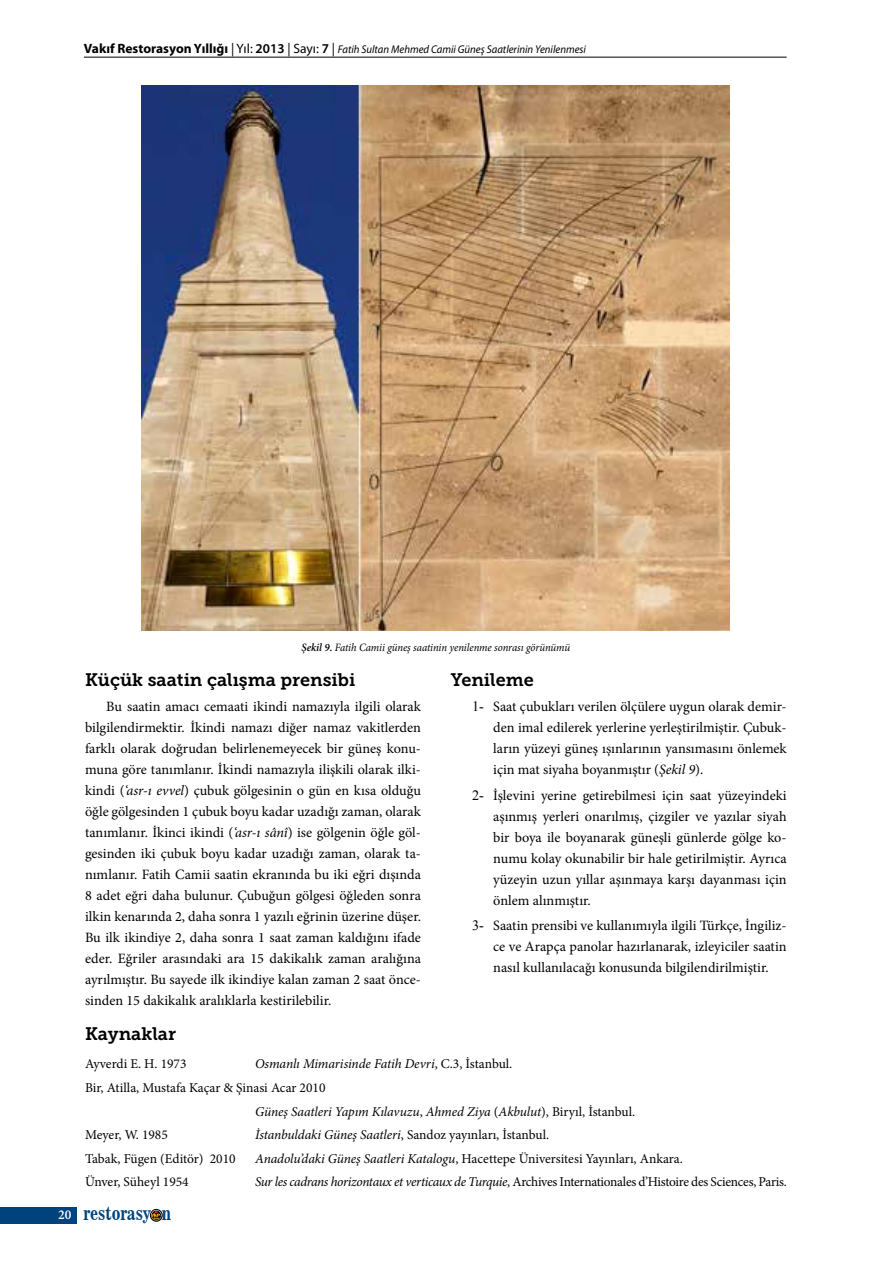
<style>
.page{position:relative;width:893px;height:1263px;background:#fff}
.page>*{position:absolute;margin:0;border:0;box-sizing:border-box;transform-origin:0 0}
.t1{font:18px "Museo Slab 700";color:#000}
.t2{font:17.7px "News 701 BT Bold A";color:#00437c;scale:.8 1}
.t3{font:14.25px/21px "Minion Pro";color:#000;text-align:justify}
.t4{font:13.5px "Minion Pro";letter-spacing:-.005em;color:#000}
.t5{font:italic 13.5px "Minion Pro";letter-spacing:-.01em;color:#000}
.t6{font:13.5px "Minion Pro";letter-spacing:-.025em;color:#000}
.t7{font:italic 11.25px "Myriad Pro";color:#000;scale:.95 1}
.t8{font:italic 11.25px "Minion Pro";letter-spacing:-.01em;color:#000;scale:.95 1}
.s1{font-weight:700;font-style:normal;font-size:13.5px}
.s2{font-style:normal;font-size:13.5px}
.s3{font-weight:600;font-style:normal;font-size:13.5px}
.s4{font-weight:600}
.s5{font-style:italic}
.s6{font-family:"Times New Roman"}
.s7{font-style:normal}
.s8{font-family:"Minion Pro";font-weight:600;font-size:13.5px;color:#fff}
</style>
<div class="page">
<div style="left:0;top:1207px;width:77px;height:16px;background:#00437c"></div>
<div style="left:150px;top:1209px;width:12px;height:12px;border:1px solid #000;border-radius:50%"></div>
<svg style="left:151px;top:1210px;width:11px;height:11px"></svg>
<hr style="left:84px;top:57px;width:703px;height:1px;background:#000">
<img style="left:142px;top:85px;width:588px;height:545px">
<p class="t7" style="left:84px;top:43px;width:530px"><span class="s1">Vakıf Restorasyon Yıllığı</span> <span class="s2">| Yıl:</span> <span class="s3">2013</span> <span class="s2">| Sayı:</span> <span class="s3">7</span> <span class="s2">|</span> Fatih Sultan Mehmed Camii Güneş Saatlerinin Yenilenmesi</p>
<p class="t8" style="left:302px;top:640px;width:284px"><span class="s4">Şekil 9.</span> Fatih Camii güneş saatinin yenilenme sonrası görünümü</p>
<p class="t1" style="left:85px;top:670px;width:272px">Küçük saatin çalışma prensibi</p>
<p class="t3" style="left:85px;top:696px;width:337px;text-indent:21px">Bu saatin amacı cemaati ikindi namazıyla ilgili olarak bilgilendirmektir. İkindi namazı diğer namaz vakitlerden farklı olarak doğrudan belirlenemeyecek bir güneş konu&shy;muna göre tanımlanır. İkindi namazıyla ilişkili olarak ilki&shy;kindi (<span class="s5">‘asr-ı evvel</span>) çubuk gölgesinin o gün en kısa olduğu öğle gölgesinden 1 çubuk boyu kadar uzadığı zaman, olarak tanımlanır. İkinci ikindi (<span class="s5">‘asr-ı sânî</span>) ise gölgenin öğle göl&shy;gesinden iki çubuk boyu kadar uzadığı zaman, olarak ta&shy;nımlanır. Fatih Camii saatin ekranında bu iki eğri dışında 8 adet eğri daha bulunur. Çubuğun gölgesi öğleden sonra ilkin kenarında 2, daha sonra 1 yazılı eğrinin üzerine düşer.<br>Bu ilk ikindiye 2, daha sonra 1 saat zaman kaldığını ifade eder. Eğriler arasındaki ara 15 dakikalık zaman aralığına ayrılmıştır. Bu sayede ilk ikindiye kalan zaman 2 saat önce&shy;sinden 15 dakikalık aralıklarla kestirilebilir.</p>
<p class="t1" style="left:451px;top:670px;width:84px">Yenileme</p>
<p class="t3" style="left:493px;top:696px;width:295px;text-indent:-21px"><span class="s6">1-</span> Saat çubukları verilen ölçülere uygun olarak demir&shy;den imal edilerek yerlerine yerleştirilmiştir. Çubuk&shy;ların yüzeyi güneş ışınlarının yansımasını önlemek için mat siyaha boyanmıştır (<span class="s5">Şekil 9</span>).</p>
<p class="t3" style="left:493px;top:785px;width:295px;text-indent:-21px"><span class="s6">2-</span> İşlevini yerine getirebilmesi için saat yüzeyindeki aşınmış yerleri onarılmış, çizgiler ve yazılar siyah bir boya ile boyanarak güneşli günlerde gölge ko&shy;numu kolay okunabilir bir hale getirilmiştir. Ayrıca yüzeyin uzun yıllar aşınmaya karşı dayanması için önlem alınmıştır.</p>
<p class="t3" style="left:493px;top:915px;width:295px;text-indent:-21px"><span class="s6">3-</span> Saatin prensibi ve kullanımıyla ilgili Türkçe, İngiliz&shy;ce ve Arapça panolar hazırlanarak, izleyiciler saatin nasıl kullanılacağı konusunda bilgilendirilmiştir.</p>
<p class="t1" style="left:85px;top:1024px;width:93px">Kaynaklar</p>
<p class="t4" style="left:85px;top:1055px;width:103px">Ayverdi E. H. 1973</p>
<p class="t5" style="left:255px;top:1055px;width:259px">Osmanlı Mimarisinde Fatih Devri<span class="s7">, C.3, İstanbul.</span></p>
<p class="t4" style="left:85px;top:1078px;width:242px">Bir, Atilla, Mustafa Kaçar &amp; Şinasi Acar 2010</p>
<p class="t5" style="left:255px;top:1102px;width:381px">Güneş Saatleri Yapım Kılavuzu<span class="s7">,</span> Ahmed Ziya <span class="s7">(</span>Akbulut<span class="s7">), Biryıl, İstanbul.</span></p>
<p class="t4" style="left:85px;top:1126px;width:84px">Meyer, W. 1985</p>
<p class="t4" style="left:255px;top:1126px;width:296px"><span class="s5">İstanbuldaki Güneş Saatleri</span>, Sandoz yayınları, İstanbul.</p>
<p class="t4" style="left:85px;top:1149px;width:152px">Tabak, Fügen (Editör) 2010</p>
<p class="t4" style="left:255px;top:1149px;width:429px"><span class="s5">Anadolu’daki Güneş Saatleri Katalogu</span>, Hacettepe Üniversitesi Yayınları, Ankara.</p>
<p class="t4" style="left:85px;top:1173px;width:105px">Ünver, Süheyl 1954</p>
<p class="t6" style="left:255px;top:1173px;width:533px"><span class="s5">Sur les cadrans horizontaux et verticaux de Turquie</span>, Archives Internationales d’Histoire des Sciences, Paris.</p>
<p class="t2" style="left:58px;top:1203px;width:143px"><span class="s8">20</span> restorasy n</p>
</div>
